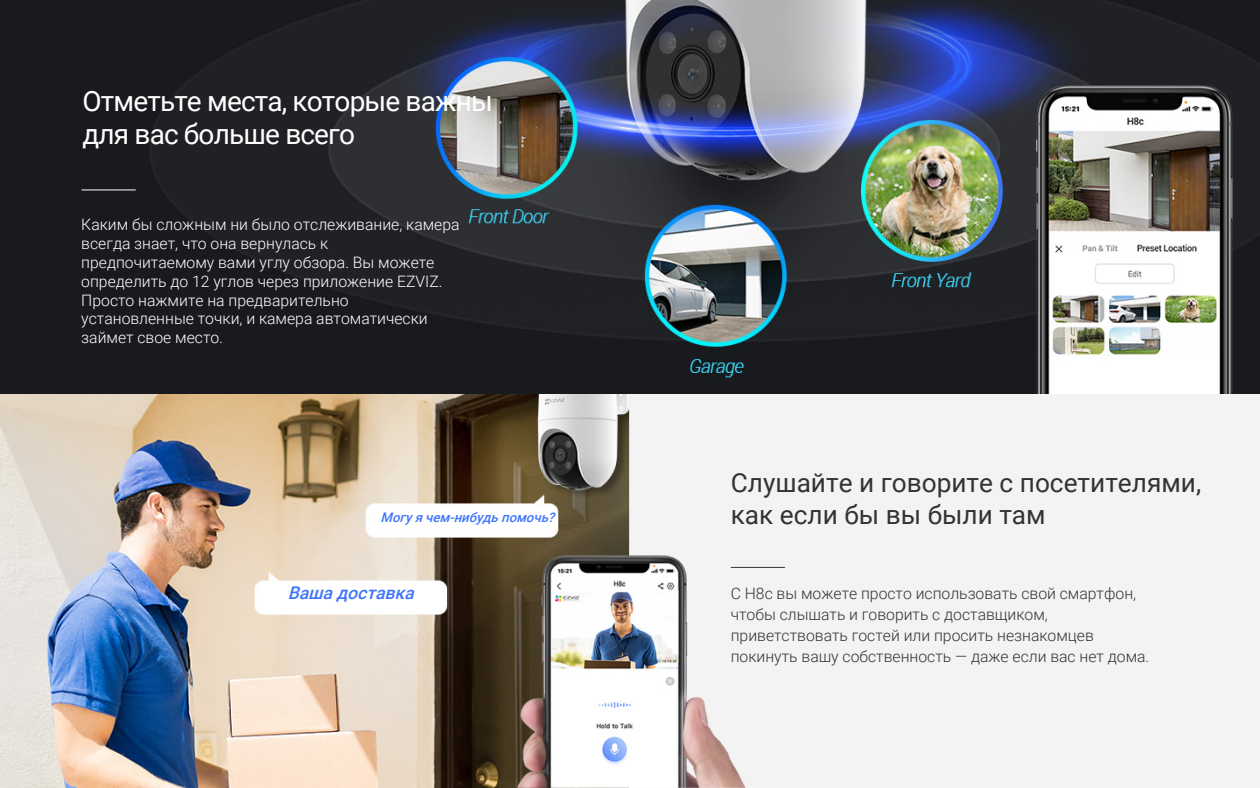
<style>
.page{position:relative;width:1260px;height:788px;background:#fff}
.page>*{position:absolute;margin:0;border:0;box-sizing:border-box;transform-origin:0 0}
.t1{font:28px/33.6px "Roboto";letter-spacing:-.03em;color:#fff}
.t2{font:26.25px/31.5px "Roboto";color:#333}
.t3{font:italic 500 17.5px "Roboto";color:#4075fc}
.t4{font:300 15.75px/18.9px "Roboto";color:#fff}
.t5{font:300 15.75px/21px "Roboto";color:#333}
.t6{font:italic 500 13.12px "Roboto";color:#4075fc}
</style>
<div class="page">
<img style="left:0;top:0;width:1260px;height:788px">
<hr style="left:731px;top:567px;width:54px;height:1px;background:#333">
<hr style="left:82px;top:238px;width:54px;height:1px;background:#fff">
<img style="left:1037px;top:86px;width:196px;height:308px">
<hr style="left:82px;top:189px;width:54px;height:1px;background:#fff">
<img style="left:518px;top:555px;width:241px;height:233px">
<h1 class="t1" style="left:82px;top:83px;width:412px">Отметьте места, которые важны для вас больше всего</h1>
<p class="t4" style="left:81px;top:214px;width:380px">Каким бы сложным ни было отслеживание, камера всегда знает, что она вернулась к предпочитаемому вами углу обзора. Вы можете определить до 12 углов через приложение EZVIZ.<br>Просто нажмите на предварительно установленные точки, и камера автоматически займет свое место.</p>
<p class="t6" style="left:381px;top:507px;width:180px">Могуячем-нибудьпомочь?</p>
<p class="t3" style="left:288px;top:580px;width:134px">Вашадоставка</p>
<h2 class="t2" style="left:731px;top:466px;width:472px">Слушайте и говорите с посетителями, как если бы вы были там</h2>
<p class="t5" style="left:731px;top:582px;width:420px">С H8c вы можете просто использовать свой смартфон, чтобы слышать и говорить с доставщиком, приветствовать гостей или просить незнакомцев покинуть вашу собственность — даже если вас нет дома.</p>
</div>
